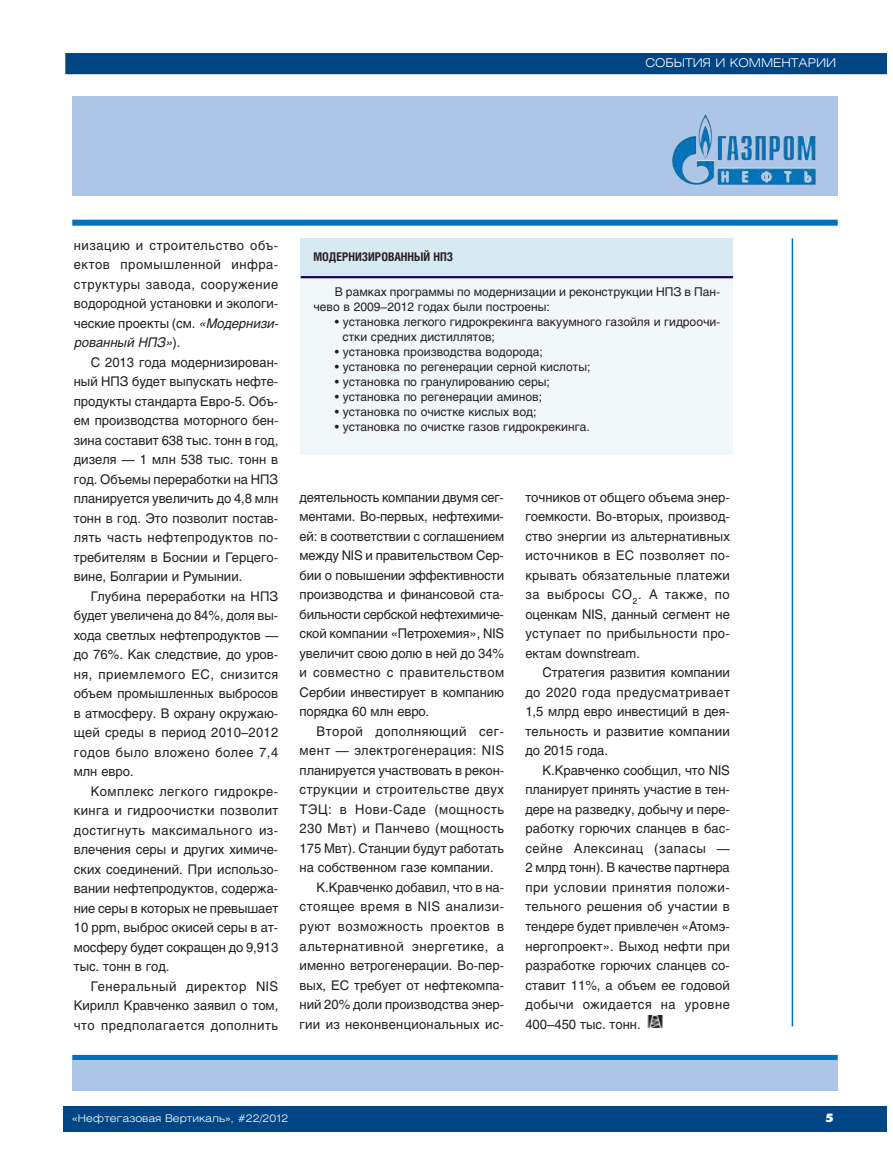
<style>
.page{position:relative;width:893px;height:1170px;background:#fff}
.page>*{position:absolute;margin:0;border:0;box-sizing:border-box;transform-origin:0 0}
.t1{font:13.2px/19.5px "Helios";letter-spacing:.01em;color:#231f20;text-align:justify}
.t2{font:13.2px/19.5px "Helios";letter-spacing:.035em;color:#231f20}
.t3{font:13.2px "Helios";letter-spacing:.04em;color:#231f20}
.t4{font:13.2px "Helios";letter-spacing:.03em;color:#231f20}
.t5{font:12px/15px "Helios";color:#231f20}
.t6{font:700 12px "Helios Cond";color:#231f20}
.t7{font:300 12px "Helios Ext";color:#fff}
.t8{font:12px "Futura Futuris XC";color:#fff}
.t9{font:300 10.5px "Helios Ext";color:#fff}
.s1{font-style:italic}
</style>
<div class="page">
<div style="left:64px;top:1106px;width:823px;height:25px;background:#004584"></div>
<img style="left:647px;top:1015px;width:16px;height:12px">
<div style="left:65px;top:53px;width:822px;height:21px;background:#004584"></div>
<div style="left:64px;top:51px;width:825px;height:25px;border:2px solid #fff"></div>
<div style="left:301px;top:277px;width:432px;height:177px;background:#f2f7fa"></div>
<div style="left:301px;top:238px;width:432px;height:39px;background:#d7e9f3"></div>
<hr style="left:301px;top:276px;width:432px;height:2px;background:#140858">
<div style="left:72px;top:220px;width:766px;height:6px;background:#0071bc"></div>
<div style="left:72px;top:1054px;width:766px;height:6px;background:#0071bc"></div>
<div style="left:73px;top:97px;width:765px;height:99px;background:#adc5e7"></div>
<div style="left:72px;top:1060px;width:766px;height:30px;background:#adc5e7"></div>
<img style="left:698px;top:114px;width:53px;height:46px">
<hr style="left:792px;top:238px;width:1px;height:788px;background:#0071bc">
<p class="t7" style="left:645px;top:58px;width:192px">СОБЫТИЯ И КОММЕНТАРИИ</p>
<p class="t2" style="left:74px;top:236px;width:209px">низацию и строительство объ&shy;ектов промышленной инфра&shy;структуры завода, сооружение водородной установки и экологи&shy;ческие проекты (см. <span class="s1">«Модернизи&shy;рованный НПЗ»</span>) .</p>
<p class="t1" style="left:74px;top:353px;width:206px;text-indent:17px">С 2013 года модернизирован&shy;ный НПЗ будет выпускать нефте&shy;продукты стандарта Евро-5. Объ&shy;ем производства моторного бен&shy;зина составит 638 тыс. тонн в год, дизеля — 1 млн 538 тыс. тонн в год. Объемы переработки на НПЗ планируется увеличить до 4,8 млн тонн в год. Это позволит постав&shy;лять часть нефтепродуктов по&shy;требителям в Боснии и Герцего&shy;вине, Болгарии и Румынии.</p>
<p class="t1" style="left:74px;top:587px;width:206px;text-indent:17px">Глубина переработки на НПЗ будет увеличена до 84%, доля вы&shy;хода светлых нефтепродуктов — до 76%. Как следствие, до уров&shy;ня, приемлемого ЕС, снизится объем промышленных выбросов в атмосферу. В охрану окружаю&shy;щей среды в период 2010–2012 годов было вложено более 7,4 млн евро.</p>
<p class="t1" style="left:74px;top:782px;width:206px;text-indent:17px">Комплекс легкого гидрокре&shy;кинга и гидроочистки позволит достигнуть максимального из&shy;влечения серы и других химиче&shy;ских соединений. При использо&shy;вании нефтепродуктов, содержа&shy;ние серы в которых не превышает 10 ppm, выброс окисей серы в ат&shy;мосферу будет сокращен до 9,913 тыс. тонн в год.</p>
<p class="t1" style="left:74px;top:977px;width:206px;text-indent:17px">Генеральный директор NIS Кирилл Кравченко заявил о том, что предполагается дополнить</p>
<p class="t6" style="left:313px;top:252px;width:141px">МОДЕРНИЗИРОВАННЫЙ НПЗ</p>
<p class="t5" style="left:313px;top:286px;width:408px;text-indent:21px">В рамках программы по модернизации и реконструкции НПЗ в Пан&shy;чево в 2009–2012 годах были построены:</p>
<p class="t5" style="left:343px;top:316px;width:379px;text-indent:-8px">• установка легкого гидрокрекинга вакуумного газойля и гидроочи&shy;стки средних дистиллятов;</p>
<p class="t5" style="left:335px;top:346px;width:210px">• установка производства водорода;</p>
<p class="t5" style="left:335px;top:361px;width:257px">• установка по регенерации серной кислоты;</p>
<p class="t5" style="left:335px;top:376px;width:217px">• установка по гранулированию серы;</p>
<p class="t5" style="left:335px;top:391px;width:209px">• установка по регенерации аминов;</p>
<p class="t5" style="left:335px;top:406px;width:203px">• установка по очистке кислых вод;</p>
<p class="t5" style="left:335px;top:421px;width:257px">• установка по очистке газов гидрокрекинга.</p>
<p class="t1" style="left:300px;top:488px;width:206px">деятельность компании двумя сег&shy;ментами. Во-первых, нефтехими&shy;ей: в соответствии с соглашением между NIS и правительством Сер&shy;бии о повышении эффективности производства и финансовой ста&shy;бильности сербской нефтехимиче&shy;ской компании «Петрохемия», NIS увеличит свою долю в ней до 34% и совместно с правительством Сербии инвестирует в компанию порядка 60 млн евро.</p>
<p class="t3" style="left:317px;top:726px;width:189px">Второй дополняющий сег-</p>
<p class="t2" style="left:300px;top:742px;width:206px">мент — электрогенерация: NIS</p>
<p class="t1" style="left:300px;top:761px;width:206px">планируется участвовать в рекон-</p>
<p class="t4" style="left:300px;top:784px;width:206px">струкции и строительстве двух</p>
<p class="t3" style="left:300px;top:804px;width:206px">ТЭЦ: в Нови-Саде (мощность</p>
<p class="t4" style="left:300px;top:823px;width:206px">230 Мвт) и Панчево (мощность</p>
<p class="t1" style="left:300px;top:839px;width:206px">175 Мвт). Станции будут работать</p>
<p class="t1" style="left:300px;top:859px;width:196px">на собственном газе компании.</p>
<p class="t1" style="left:317px;top:878px;width:189px">К.Кравченко добавил, что в на-</p>
<p class="t3" style="left:300px;top:901px;width:206px">стоящее время в NIS анализи-</p>
<p class="t3" style="left:300px;top:921px;width:206px">руют возможность проектов в</p>
<p class="t3" style="left:300px;top:940px;width:206px">альтернативной энергетике, а</p>
<p class="t1" style="left:300px;top:956px;width:206px">именно ветрогенерации. Во-пер-</p>
<p class="t1" style="left:300px;top:976px;width:206px">вых, ЕС требует от нефтекомпа-</p>
<p class="t1" style="left:300px;top:995px;width:206px">ний 20% доли производства энер-</p>
<p class="t1" style="left:300px;top:1015px;width:206px">гии из неконвенциональных ис-</p>
<p class="t1" style="left:525px;top:488px;width:206px">точников от общего объема энер&shy;гоемкости. Во-вторых, производ&shy;ство энергии из альтернативных источников в ЕС позволяет по&shy;крывать обязательные платежи за выбросы CO<sub>2</sub>. А также, по оценкам NIS, данный сегмент не уступает по прибыльности про&shy;ектам downstream.</p>
<p class="t1" style="left:525px;top:664px;width:206px;text-indent:17px">Стратегия развития компании до 2020 года предусматривает 1,5 млрд евро инвестиций в дея&shy;тельность и развитие компании до 2015 года.</p>
<p class="t1" style="left:525px;top:761px;width:206px;text-indent:17px">К.Кравченко сообщил, что NIS планирует принять участие в тен&shy;дере на разведку, добычу и пере&shy;работку горючих сланцев в бас&shy;сейне Алексинац (запасы — 2 млрд тонн). В качестве партнера при условии принятия положи&shy;тельного решения об участии в тендере будет привлечен «Атомэ&shy;нергопроект». Выход нефти при разработке горючих сланцев со&shy;ставит 11%, а объем ее годовой добычи ожидается на уровне 400–450 тыс. тонн.</p>
<p class="t9" style="left:72px;top:1113px;width:217px">«Нефтегазовая Вертикаль», #22/2012</p>
<p class="t8" style="left:826px;top:1113px;width:10px">5</p>
</div>
